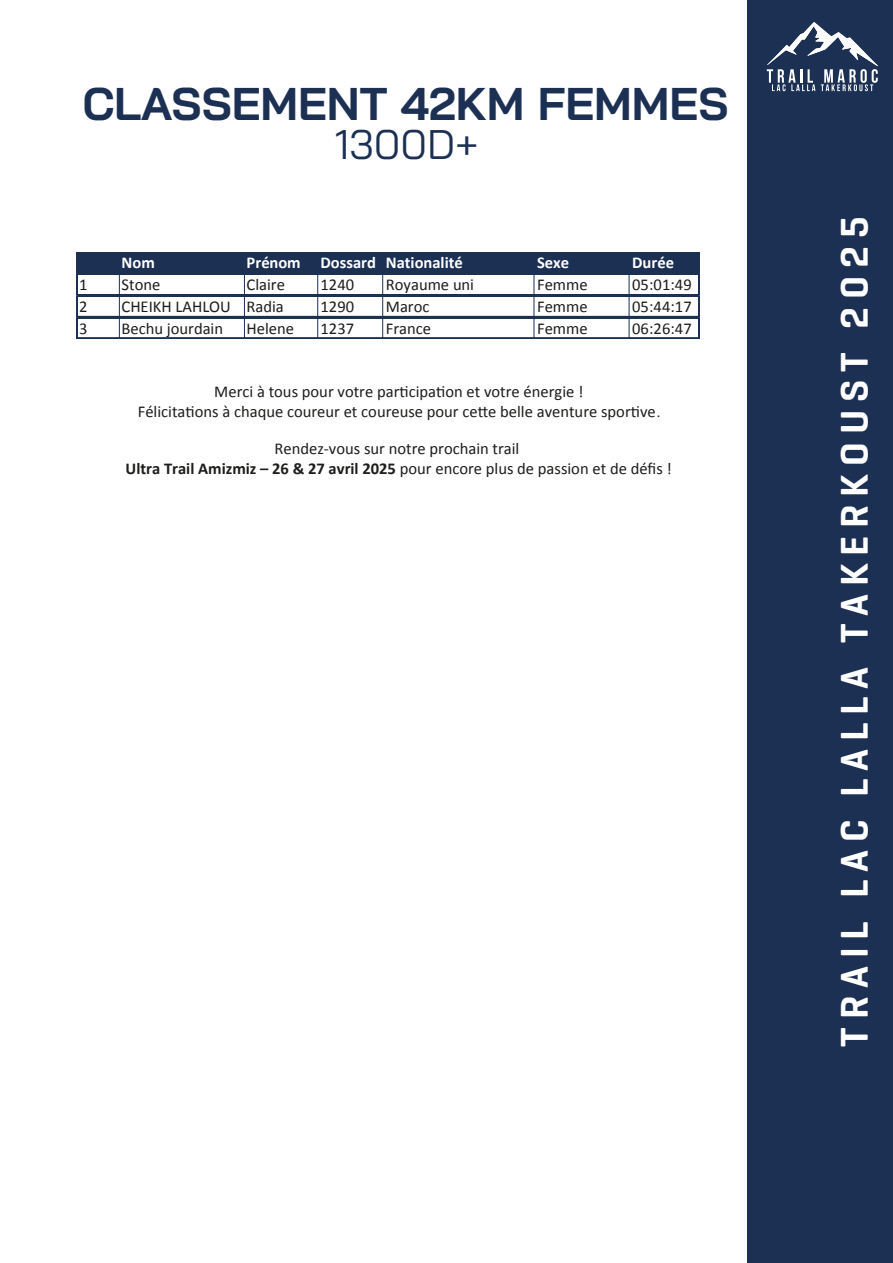
<style>
.page{position:relative;width:893px;height:1263px;background:#fff}
.page>*{position:absolute;margin:0;border:0;box-sizing:border-box;transform-origin:0 0}
.t1{font:700 45.75px "Bai Jamjuree";color:#1c3053}
.t2{font:41.4px "Bai Jamjuree";color:#1c3053}
.t3{font:600 39.3px "Geogrotesque Cyr";letter-spacing:.2em;color:#fff}
.t4{font:16.5px/19.8px "Calibri";color:#1d1d1b;text-align:center}
.t5{font:700 16.5px "Calibri";color:#fff}
.s1{font-family:"Bai Jamjuree";color:#1c3053}
.s2{font-weight:700}
</style>
<div class="page">
<div style="left:748px;top:0;width:145px;height:1263px;background:#1c3053"></div>
<svg style="left:767px;top:22px;width:111px;height:69px"></svg>
<div style="left:77px;top:252px;width:622px;height:21px;border:1px solid #1c3053"></div>
<div style="left:77px;top:253px;width:622px;height:20px;background:#1c3053"></div>
<div style="left:77px;top:274px;width:622px;height:21px;border:1px solid #1c3053"></div>
<div style="left:77px;top:296px;width:622px;height:21px;border:1px solid #1c3053"></div>
<div style="left:77px;top:318px;width:622px;height:20px;border:1px solid #1c3053"></div>
<hr style="left:119px;top:263px;width:1px;height:75px;background:#1c3053">
<hr style="left:244px;top:263px;width:1px;height:75px;background:#1c3053">
<hr style="left:317px;top:263px;width:1px;height:75px;background:#1c3053">
<hr style="left:382px;top:263px;width:1px;height:75px;background:#1c3053">
<hr style="left:534px;top:263px;width:1px;height:75px;background:#1c3053">
<hr style="left:629px;top:263px;width:1px;height:75px;background:#1c3053">
<h1 class="t1" style="left:83px;top:77px;width:647px">CLASSEMENT 42KM FEMMES</h1>
<h2 class="t2" style="left:335px;top:109px;width:145px">1300D+</h2>
<p class="t5" style="left:122px;top:252px;width:35px">Nom</p>
<p class="t5" style="left:247px;top:252px;width:218px">Prénom Dossard Nationalité</p>
<p class="t5" style="left:537px;top:252px;width:33px">Sexe</p>
<p class="t5" style="left:632px;top:252px;width:43px">Durée</p>
<p class="t4" style="left:79px;top:275px;width:10px">1</p>
<p class="t4" style="left:122px;top:275px;width:40px">Stone</p>
<p class="t4" style="left:247px;top:275px;width:40px">Claire</p>
<p class="t4" style="left:320px;top:275px;width:35px">1240</p>
<p class="t4" style="left:386px;top:275px;width:90px">Royaume uni</p>
<p class="t4" style="left:537px;top:275px;width:52px">Femme</p>
<p class="t4" style="left:632px;top:275px;width:61px">05:01:49</p>
<p class="t4" style="left:79px;top:296px;width:10px">2</p>
<p class="t4" style="left:122px;top:296px;width:164px">CHEIKH LAHLOU Radia</p>
<p class="t4" style="left:320px;top:296px;width:35px">1290</p>
<p class="t4" style="left:386px;top:296px;width:45px">Maroc</p>
<p class="t4" style="left:537px;top:296px;width:52px">Femme</p>
<p class="t4" style="left:632px;top:296px;width:61px">05:44:17</p>
<p class="t4" style="left:79px;top:318px;width:10px">3</p>
<p class="t4" style="left:122px;top:318px;width:103px">Bechu jourdain</p>
<p class="t4" style="left:247px;top:318px;width:49px">Helene</p>
<p class="t4" style="left:320px;top:318px;width:35px">1237</p>
<p class="t4" style="left:386px;top:318px;width:47px">France</p>
<p class="t4" style="left:537px;top:318px;width:52px">Femme</p>
<p class="t4" style="left:632px;top:318px;width:61px">06:26:47</p>
<p class="t4" style="left:138px;top:382px;width:524px">Merci à tous pour votre participation et votre énergie !<br>Félicitations à chaque coureur et coureuse pour cette belle aventure sportive<span class="s1">.</span></p>
<p class="t4" style="left:126px;top:438px;width:548px">Rendez-vous sur notre prochain trail<br><span class="s2">Ultra Trail Amizmiz – 26 &amp; 27 avril 2025</span> pour encore plus de passion et de défis !</p>
<h3 class="t3" style="left:830px;top:1047px;width:832px;rotate:-90deg">TRAIL LAC LALLA TAKERKOUST 2025</h3>
</div>
